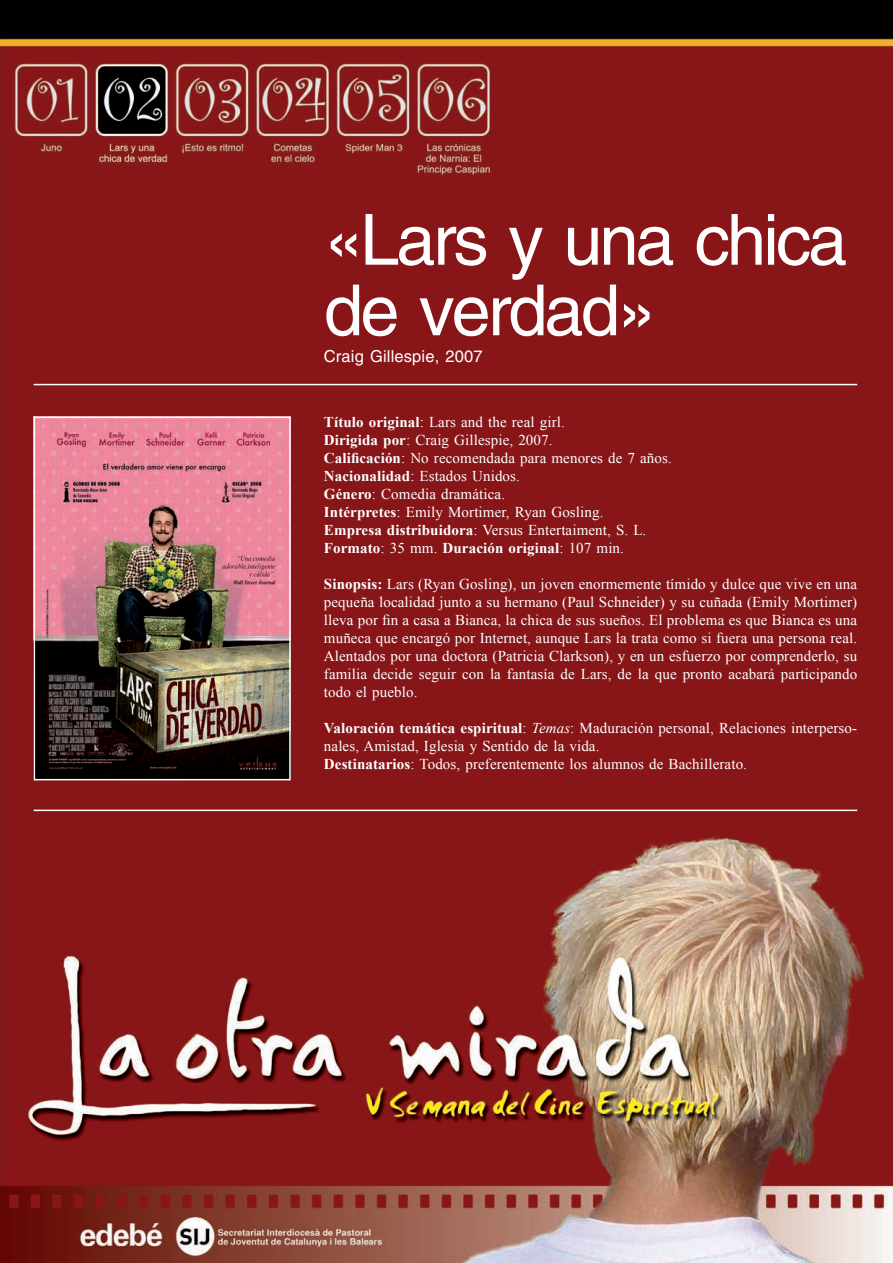
<style>
.page{position:relative;width:893px;height:1263px;background:#fff}
.page>*{position:absolute;margin:0;border:0;box-sizing:border-box;transform-origin:0 0}
.t1{font:70.5px/70.5px "Helvetica LT Std";letter-spacing:-.04em;color:#fff}
.t2{font:16.5px "Helvetica LT Std";letter-spacing:.01em;color:#fff}
.t3{font:15px/18px "Times New Roman";letter-spacing:.01em;color:#fff}
.s1{font-weight:700}
.s2{font-style:italic}
</style>
<div class="page">
<img style="left:0;top:0;width:892px;height:1262px">
<hr style="left:34px;top:384px;width:822px;height:1px;background:#fff">
<hr style="left:34px;top:809px;width:822px;height:2px;background:#fff">
<img style="left:37px;top:419px;width:250px;height:358px">
<div style="left:34px;top:416px;width:256px;height:364px;border:2px solid #fff"></div>
<h1 class="t1" style="left:324px;top:210px;width:525px">«Lars y una chica de verdad»</h1>
<p class="t2" style="left:324px;top:349px;width:160px">Craig Gillespie, 2007</p>
<p class="t3" style="left:324px;top:412px;width:349px"><span class="s1">Título original</span>: Lars and the real girl.<br><span class="s1">Dirigida por</span>: Craig Gillespie, 2007.<br><span class="s1">Calificación</span>: No recomendada para menores de 7 años.<br><span class="s1">Nacionalidad</span>: Estados Unidos.<br><span class="s1">Género</span>: Comedia dramática.<br><span class="s1">Intérpretes</span>: Emily Mortimer, Ryan Gosling.<br><span class="s1">Empresa distribuidora</span>: Versus Entertaiment, S. L.<br><span class="s1">Formato</span>: 35 mm. <span class="s1">Duración original</span>: 107 min.</p>
<p class="t3" style="left:324px;top:574px;width:534px;text-align:justify"><span class="s1">Sinopsis:</span> Lars (Ryan Gosling), un joven enormemente tímido y dulce que vive en una pequeña localidad junto a su hermano (Paul Schneider) y su cuñada (Emily Mortimer) lleva por fin a casa a Bianca, la chica de sus sueños. El problema es que Bianca es una muñeca que encargó por Internet, aunque Lars la trata como si fuera una persona real.<br>Alentados por una doctora (Patricia Clarkson), y en un esfuerzo por comprenderlo, su familia decide seguir con la fantasía de Lars, de la que pronto acabará participando todo el pueblo.</p>
<p class="t3" style="left:324px;top:718px;width:534px"><span class="s1">Valoración temática espiritual</span>: <span class="s2">Temas</span>: Maduración personal, Relaciones interperso&shy;nales, Amistad, Iglesia y Sentido de la vida.<br><span class="s1">Destinatarios</span>: Todos, preferentemente los alumnos de Bachillerato.</p>
</div>
